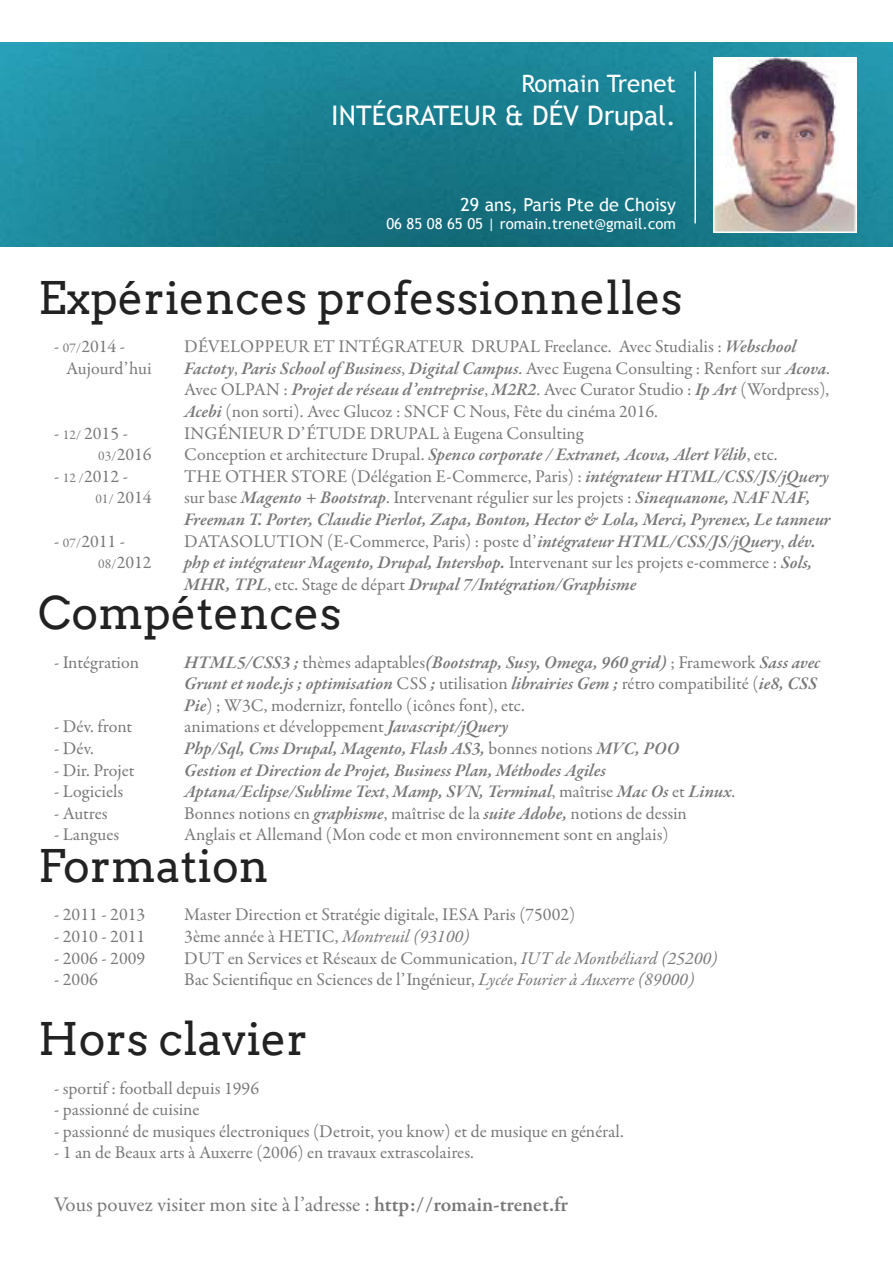
<style>
.page{position:relative;width:893px;height:1263px;background:#fff}
.page>*{position:absolute;margin:0;border:0;box-sizing:border-box;transform-origin:0 0}
.t1{font:45px "Arvo";color:#222}
.t2{font:27px "Trebuchet MS";color:#fff}
.t3{font:24px "Trebuchet MS";color:#fff}
.t4{font:21px "Garamond Premr Pro";color:#787878}
.t5{font:18px/21.6px "Garamond Premr Pro";color:#787878}
.t6{font:italic 600 18px/21.6px "Garamond Premr Pro";color:#787878}
.t7{font:18px "Trebuchet MS";color:#fff}
.t8{font:15px "Trebuchet MS";color:#fff}
.s1{font-weight:600;font-style:italic}
.s2{font-weight:400;font-style:normal}
.s3{font-size:13.5px}
.s4{font-style:italic}
.s5{font-weight:600}
</style>
<div class="page">
<img style="left:0;top:43px;width:893px;height:204px">
<hr style="left:694px;top:71px;width:2px;height:152px;background:#fff">
<img style="left:714px;top:58px;width:143px;height:175px">
<p class="t3" style="left:521px;top:70px;width:156px">Romain Trenet</p>
<p class="t2" style="left:331px;top:99px;width:346px">INTÉGRATEUR &amp; DÉV Drupal.</p>
<p class="t7" style="left:460px;top:194px;width:217px">29 ans, Paris Pte de Choisy</p>
<p class="t8" style="left:386px;top:215px;width:291px">06 85 08 65 05 | romain.trenet@gmail.com</p>
<p class="t1" style="left:38px;top:271px;width:646px">Expériences professionnelles</p>
<p class="t5" style="left:184px;top:336px;width:647px">DÉVELOPPEUR ET INTÉGRATEUR DRUPAL Freelance. Avec Studialis : <span class="s1">Webschool Factoty</span>, <span class="s1">Paris School of Business</span>, <span class="s1">Digital Campus</span>. Avec Eugena Consulting : Renfort sur <span class="s1">Acova</span>.<br>Avec OLPAN : <span class="s1">Projet de réseau d’entreprise</span>, <span class="s1">M2R2</span>. Avec Curator Studio : <span class="s1">Ip Art</span> (Wordpress), <span class="s1">Acebi</span> (non sorti). Avec Glucoz : SNCF C Nous, Fête du cinéma 2016.</p>
<p class="t5" style="left:184px;top:423px;width:400px">INGÉNIEUR D’ÉTUDE DRUPAL à Eugena Consulting</p>
<p class="t6" style="left:184px;top:445px;width:595px"><span class="s2">Conception et architecture Drupal.</span> Spenco corporate / Extranet, Acova, Alert Vélib<span class="s2">, etc.</span></p>
<p class="t6" style="left:184px;top:466px;width:648px"><span class="s2">THE OTHER STORE (Délégation E-Commerce, Paris) :</span> intégrateur HTML/CSS/JS/jQuery <span class="s2">sur base</span> Magento + Bootstrap<span class="s2">. Intervenant régulier sur les projets :</span> Sinequanone, NAF NAF,<br>Freeman T. Porter, Claudie Pierlot, Zapa, Bonton, Hector &amp; Lola, Merci, Pyrenex, Le tanneur</p>
<p class="t6" style="left:184px;top:531px;width:633px"><span class="s2">DATASOLUTION (E-Commerce, Paris) : poste d’</span>intégrateur HTML/CSS/JS/jQuery<span class="s2">,</span> dév. php et intégrateur Magento, Drupal, Intershop. <span class="s2">Intervenant sur les projets e-commerce :</span> Sols,<br>MHR, TPL<span class="s2">, etc. Stage de départ</span> Drupal 7/Intégration/Graphisme</p>
<p class="t5" style="left:54px;top:336px;width:73px">- <span class="s3">07/</span>2014 -</p>
<p class="t5" style="left:66px;top:358px;width:87px">Aujourd’hui</p>
<p class="t5" style="left:54px;top:423px;width:75px">- <span class="s3">12/</span> 2015 -</p>
<p class="t5" style="left:98px;top:444px;width:55px"><span class="s3">03/</span>2016</p>
<p class="t5" style="left:54px;top:466px;width:75px">- <span class="s3">12 /</span>2012 -</p>
<p class="t5" style="left:95px;top:487px;width:58px"><span class="s3">01/</span> 2014</p>
<p class="t5" style="left:54px;top:531px;width:73px">- <span class="s3">07/</span>2011 -</p>
<p class="t5" style="left:98px;top:552px;width:55px"><span class="s3">08/</span>2012</p>
<p class="t1" style="left:38px;top:586px;width:305px">Compétences</p>
<p class="t5" style="left:54px;top:652px;width:87px">- Intégration</p>
<p class="t5" style="left:54px;top:716px;width:80px">- Dév. front</p>
<p class="t5" style="left:54px;top:738px;width:41px">- Dév.</p>
<p class="t5" style="left:54px;top:760px;width:82px">- Dir. Projet</p>
<p class="t5" style="left:54px;top:781px;width:71px">- Logiciels</p>
<p class="t5" style="left:54px;top:803px;width:55px">- Autres</p>
<p class="t5" style="left:54px;top:824px;width:67px">- Langues</p>
<p class="t6" style="left:184px;top:652px;width:638px">HTML5/CSS3 ; <span class="s2">thèmes adaptables</span>(Bootstrap, Susy, Omega, 960 grid) <span class="s2">; Framework</span> Sass avec<br>Grunt et node.js ; optimisation <span class="s2">CSS</span> ; <span class="s2">utilisation</span> librairies Gem ; <span class="s2">rétro compatibilité (</span>ie8, CSS<br>Pie<span class="s2">) ; W3C, modernizr, fontello (icônes font), etc.</span></p>
<p class="t5" style="left:184px;top:716px;width:326px">animations et développement <span class="s1">Javascript/jQuery</span></p>
<p class="t6" style="left:184px;top:738px;width:496px">Php/Sql, Cms Drupal, Magento, Flash AS3, <span class="s2">bonnes notions</span> MVC, POO</p>
<p class="t6" style="left:184px;top:760px;width:423px">Gestion et Direction de Projet, Business Plan, Méthodes Agiles</p>
<p class="t6" style="left:184px;top:782px;width:552px">Aptana/Eclipse/Sublime Text<span class="s2">,</span> Mamp, SVN, Terminal<span class="s2">, maîtrise</span> Mac Os <span class="s2">et</span> Linux<span class="s2">.</span></p>
<p class="t5" style="left:184px;top:803px;width:504px">Bonnes notions en <span class="s1">graphisme</span>, maîtrise de la <span class="s1">suite Adobe,</span> notions de dessin</p>
<p class="t5" style="left:184px;top:824px;width:486px">Anglais et Allemand (Mon code et mon environnement sont en anglais)</p>
<p class="t1" style="left:38px;top:839px;width:232px">Formation</p>
<p class="t5" style="left:54px;top:904px;width:93px">- 2011 - 2013</p>
<p class="t5" style="left:54px;top:926px;width:93px">- 2010 - 2011</p>
<p class="t5" style="left:54px;top:947px;width:93px">- 2006 - 2009</p>
<p class="t5" style="left:54px;top:969px;width:45px">- 2006</p>
<p class="t5" style="left:184px;top:904px;width:393px">Master Direction et Stratégie digitale, IESA Paris (75002)</p>
<p class="t5" style="left:184px;top:926px;width:287px">3ème année à HETIC, <span class="s4">Montreuil (93100)</span></p>
<p class="t5" style="left:184px;top:947px;width:535px">DUT en Services et Réseaux de Communication, <span class="s4">IUT de Montbéliard (25200)</span></p>
<p class="t5" style="left:184px;top:969px;width:512px">Bac Scientifique en Sciences de l’Ingénieur, <span class="s4">Lycée Fourier à Auxerre (89000)</span></p>
<p class="t1" style="left:38px;top:1012px;width:271px">Hors clavier</p>
<p class="t5" style="left:54px;top:1077px;width:207px">- sportif : football depuis 1996</p>
<p class="t5" style="left:54px;top:1099px;width:147px">- passionné de cuisine</p>
<p class="t5" style="left:54px;top:1121px;width:571px">- passionné de musiques électroniques (Detroit, you know) et de musique en général.</p>
<p class="t5" style="left:54px;top:1142px;width:421px">- 1 an de Beaux arts à Auxerre (2006) en travaux extrascolaires.</p>
<p class="t4" style="left:54px;top:1191px;width:516px">Vous pouvez visiter mon site à l’adresse : <span class="s5">http://romain-trenet.fr</span></p>
</div>
